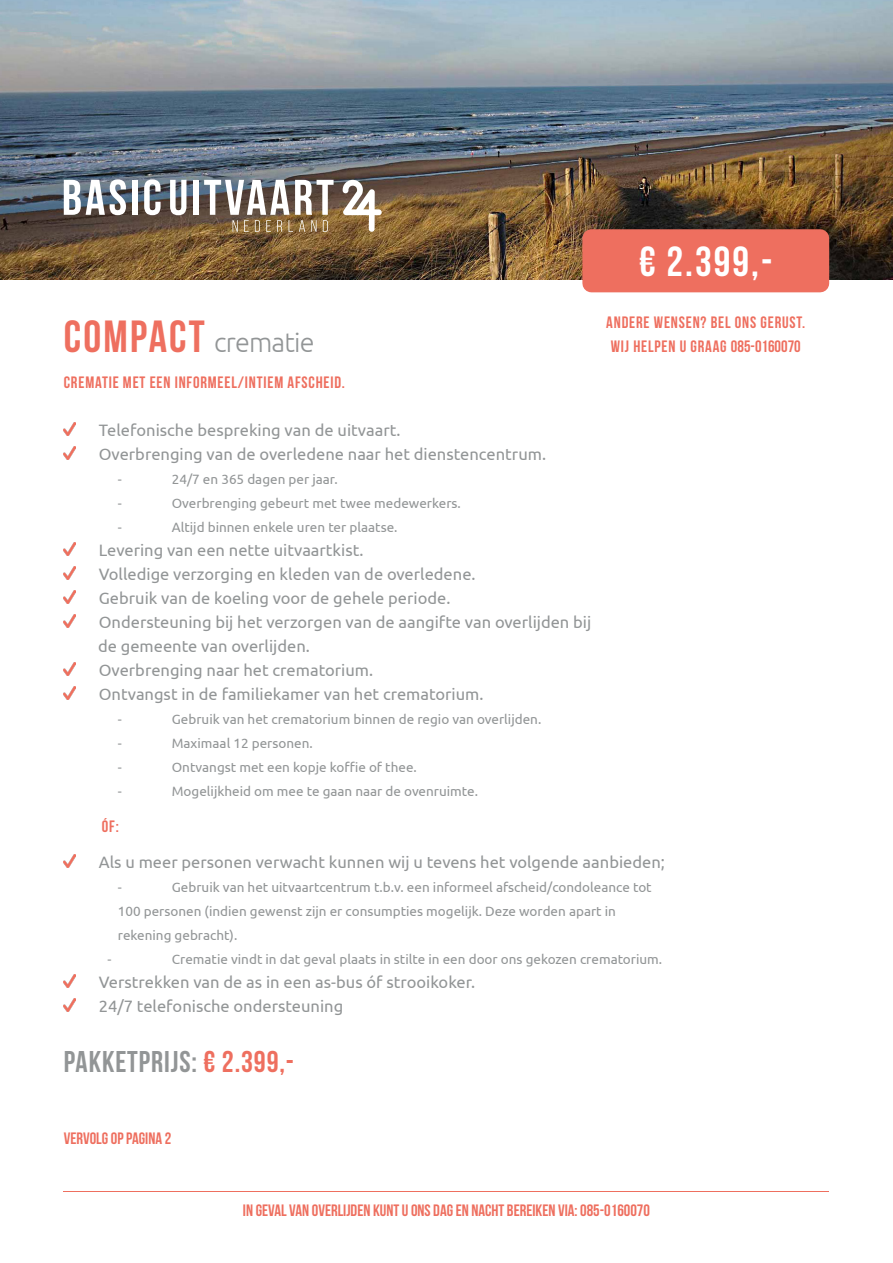
<style>
.page{position:relative;width:893px;height:1263px;background:#fff}
.page>*{position:absolute;margin:0;border:0;box-sizing:border-box;transform-origin:0 0}
.t1{font:700 42px "Bebas Neue";color:#fff}
.t2{font:700 30px "Bebas Neue";letter-spacing:.03em;color:#929596}
.t3{font:300 27px "Ubuntu";letter-spacing:-.03em;color:#929596}
.t4{font:16.5px/24px "Ubuntu";color:#929596}
.t5{font:700 16.5px/24px "Bebas Neue";letter-spacing:.05em;color:#ee6f5f}
.t6{font:700 16.5px "Bebas Neue";color:#ee6f5f}
.t7{font:13.5px/24px "Ubuntu";color:#929596}
.s1{font-family:"Bebas Neue";font-weight:700;font-size:45px;color:#ee6f5f}
.s2{color:#ee6f5f}
</style>
<div class="page">
<img style="left:64px;top:422px;width:12px;height:14px">
<img style="left:64px;top:446px;width:12px;height:14px">
<img style="left:64px;top:542px;width:12px;height:14px">
<img style="left:64px;top:566px;width:12px;height:14px">
<img style="left:64px;top:590px;width:12px;height:14px">
<img style="left:64px;top:614px;width:12px;height:14px">
<img style="left:64px;top:662px;width:12px;height:14px">
<img style="left:64px;top:686px;width:12px;height:14px">
<img style="left:64px;top:854px;width:12px;height:14px">
<img style="left:64px;top:974px;width:12px;height:14px">
<img style="left:64px;top:998px;width:12px;height:14px">
<img style="left:0;top:0;width:893px;height:280px">
<svg style="left:64px;top:179px;width:62px;height:36px"></svg>
<div style="left:132px;top:180px;width:6px;height:35px;background:#fff"></div>
<svg style="left:144px;top:179px;width:17px;height:36px"></svg>
<svg style="left:170px;top:180px;width:16px;height:35px"></svg>
<div style="left:193px;top:180px;width:6px;height:35px;background:#fff"></div>
<img style="left:204px;top:180px;width:130px;height:52px">
<svg style="left:343px;top:180px;width:39px;height:52px"></svg>
<div style="left:582px;top:229px;width:247px;height:63px;background:#ee6f5f"></div>
<hr style="left:64px;top:1191px;width:765px;height:1px;background:#ee6f5f">
<h3 class="t3" style="left:64px;top:326px;width:252px"><span class="s1">COMPACT</span> crematie</h3>
<p class="t5" style="left:64px;top:370px;width:283px">CREMATIE MET EEN INFORMEEL/INTIEM AFSCHEID.</p>
<h1 class="t1" style="left:639px;top:239px;width:135px">€ 2.399,-</h1>
<p class="t5" style="left:606px;top:310px;width:201px">ANDERE WENSEN? BEL ONS GERUST.<br>WIJ HELPEN U GRAAG 085-0160070</p>
<p class="t4" style="left:99px;top:417px;width:449px">Telefonische bespreking van de uitvaart.<br>Overbrenging van de overledene naar het dienstencentrum.</p>
<p class="t7" style="left:118px;top:467px;width:6px">-</p>
<p class="t7" style="left:172px;top:467px;width:167px">24/7 en 365 dagen per jaar.</p>
<p class="t7" style="left:118px;top:491px;width:6px">-</p>
<p class="t7" style="left:172px;top:491px;width:291px">Overbrenging gebeurt met twee medewerkers.</p>
<p class="t7" style="left:118px;top:515px;width:6px">-</p>
<p class="t7" style="left:172px;top:515px;width:227px">Altijd binnen enkele uren ter plaatse.</p>
<p class="t4" style="left:98px;top:537px;width:495px">Levering van een nette uitvaartkist.<br>Volledige verzorging en kleden van de overledene.<br>Gebruik van de koeling voor de gehele periode.<br>Ondersteuning bij het verzorgen van de aangifte van overlijden bij de gemeente van overlijden.<br>Overbrenging naar het crematorium.<br>Ontvangst in de familiekamer van het crematorium.</p>
<p class="t7" style="left:118px;top:707px;width:6px">-</p>
<p class="t7" style="left:172px;top:707px;width:371px">Gebruik van het crematorium binnen de regio van overlijden.</p>
<p class="t7" style="left:118px;top:731px;width:6px">-</p>
<p class="t7" style="left:172px;top:731px;width:143px">Maximaal 12 personen.</p>
<p class="t7" style="left:118px;top:755px;width:6px">-</p>
<p class="t7" style="left:172px;top:755px;width:247px">Ontvangst met een kopje koffie of thee.</p>
<p class="t7" style="left:118px;top:779px;width:6px">-</p>
<p class="t7" style="left:172px;top:779px;width:308px">Mogelijkheid om mee te gaan naar de ovenruimte.</p>
<p class="t6" style="left:102px;top:817px;width:18px">ÓF:</p>
<p class="t4" style="left:99px;top:849px;width:568px">Als u meer personen verwacht kunnen wij u tevens het volgende aanbieden;</p>
<p class="t7" style="left:118px;top:875px;width:6px">-</p>
<p class="t7" style="left:118px;top:875px;width:535px;text-indent:54px">Gebruik van het uitvaartcentrum t.b.v. een informeel afscheid/condoleance tot<br>100 personen (indien gewenst zijn er consumpties mogelijk. Deze worden apart in rekening gebracht).</p>
<p class="t7" style="left:107px;top:947px;width:6px">-</p>
<p class="t7" style="left:172px;top:947px;width:492px">Crematie vindt in dat geval plaats in stilte in een door ons gekozen crematorium.</p>
<p class="t4" style="left:99px;top:969px;width:378px">Verstrekken van de as in een as-bus óf strooikoker.<br>24/7 telefonische ondersteuning</p>
<h2 class="t2" style="left:64px;top:1045px;width:232px">PAKKETPRIJS: <span class="s2">€ 2.399,-</span></h2>
<p class="t6" style="left:64px;top:1129px;width:109px">VERVOLG OP PAGINA 2</p>
<p class="t6" style="left:243px;top:1201px;width:409px">IN GEVAL VAN OVERLIJDEN KUNT U ONS DAG EN NACHT BEREIKEN VIA: 085-0160070</p>
</div>
